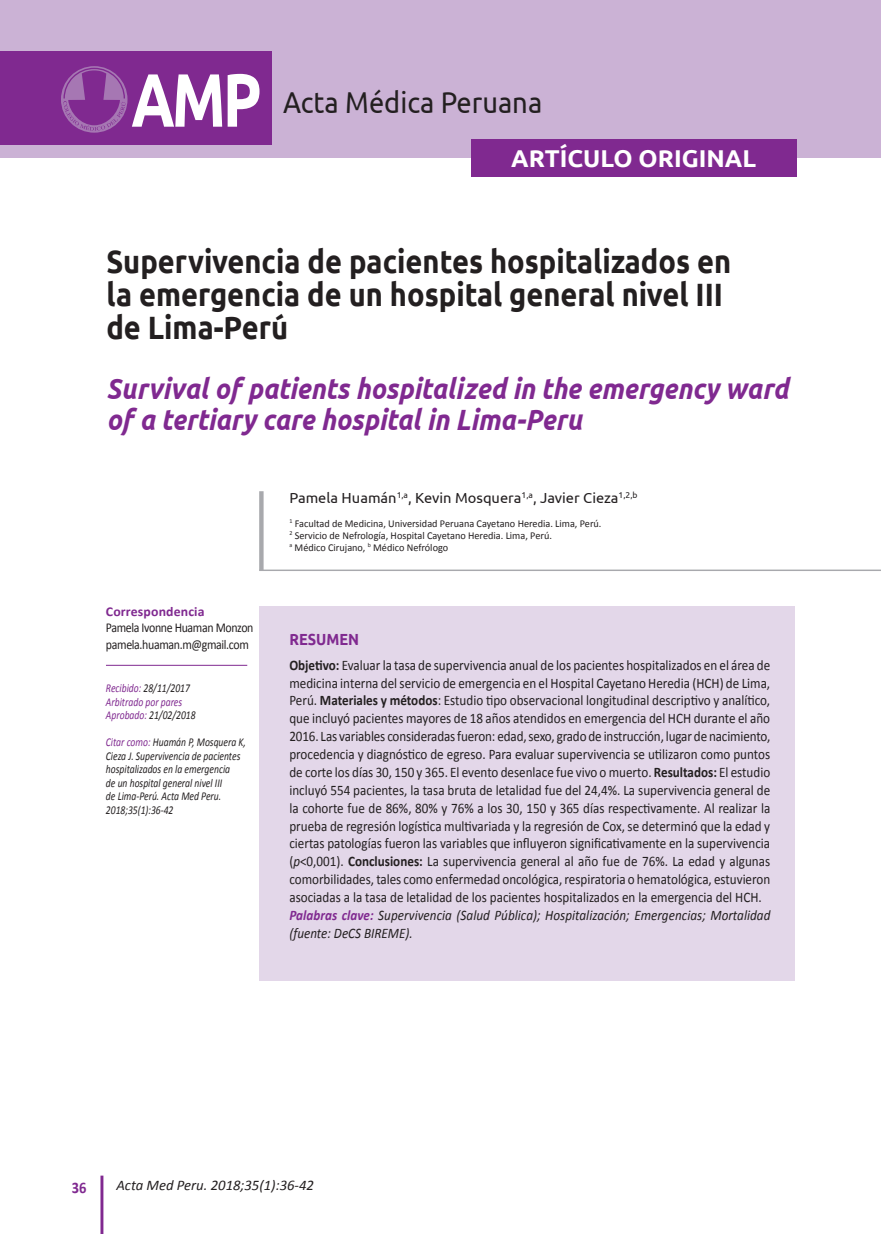
<style>
.page{position:relative;width:881px;height:1234px;background:#fff}
.page>*{position:absolute;margin:0;border:0;box-sizing:border-box;transform-origin:0 0}
.t1{font:700 75.3px "Ubuntu";color:#fff;scale:.8 1}
._01_titulo{font:700 32.25px/33px "Ubuntu";color:#231f20;scale:.9 1}
.t2{font:30.15px "Ubuntu";color:#231f20;scale:.9 1}
._02_titulo_ingles{font:italic 700 29.25px/31.5px "Ubuntu";color:#802990;scale:.9 1}
.t3{font:700 24.3px "Ubuntu";color:#fff}
._05_RESUMEN_ABSTRACT{font:700 16.05px "Ubuntu";color:#802990;scale:.9 1}
.t4{font:700 16.05px "Calibri";color:#802990;scale:.9 1}
.t5{font:italic 14.7px "Calibri";color:#231f20}
._06_TEXTOS{font:14.55px/17.9px "Calibri";color:#231f20;text-align:justify;scale:.9 1}
._06_TEXTOS-2{font:italic 14.55px/17.9px "Calibri";letter-spacing:.005em;color:#231f20;scale:.9 1}
._03_AUTOR{font:14.55px "Ubuntu";color:#231f20}
._06_TEXTOS-3{font:13.5px "Calibri";letter-spacing:-.03em;color:#231f20;scale:.88 1}
._08_SUB2{font:700 13.5px "Calibri";letter-spacing:.01em;color:#802990}
._06_TEXTOS-4{font:italic 12px/13.5px "Calibri";color:#231f20;scale:.8 1}
._06_TEXTOS-5{font:italic 12px "Calibri";color:#802990;scale:.8 1}
._04_PIE{font:10.5px "Calibri";color:#231f20}
.s1{color:#802990}
.s2{font-weight:700}
.s3{font-style:italic}
.s4{font-weight:700;color:#802990}
</style>
<div class="page">
<hr style="left:100px;top:1175px;width:3px;height:58px;background:#802990">
<div style="left:0;top:0;width:880px;height:158px;background:#cbb2d5"></div>
<div style="left:259px;top:606px;width:535px;height:374px;background:#e3d7e9"></div>
<svg style="left:259px;top:491px;width:4px;height:78px"></svg>
<hr style="left:259px;top:569px;width:621px;height:2px;background:#a8a9ad">
<hr style="left:106px;top:664px;width:141px;height:1px;background:#802990">
<div style="left:471px;top:139px;width:325px;height:38px;background:#802990"></div>
<div style="left:0;top:51px;width:271px;height:94px;background:#802990"></div>
<svg style="left:61px;top:66px;width:66px;height:67px"></svg>
<svg style="left:63px;top:68px;width:62px;height:63px"></svg>
<p class="t1" style="left:131px;top:50px;width:164px">AMP</p>
<p class="t2" style="left:283px;top:84px;width:289px">Acta Médica Peruana</p>
<p class="t3" style="left:511px;top:142px;width:246px">ARTÍCULO ORIGINAL</p>
<p class="_01_titulo" style="left:106px;top:243px;width:695px">Supervivencia de pacientes hospitalizados en la emergencia de un hospital general nivel III de Lima-Perú</p>
<p class="_02_titulo_ingles" style="left:106px;top:372px;width:759px">Survival of patients hospitalized in the emergency ward of a tertiary care hospital in Lima-Peru</p>
<p class="_08_SUB2" style="left:106px;top:602px;width:100px">Correspondencia</p>
<p class="_06_TEXTOS-3" style="left:106px;top:619px;width:169px">Pamela Ivonne Huaman Monzon</p>
<p class="_06_TEXTOS-3" style="left:106px;top:635px;width:164px">pamela.huaman.m@gmail.com</p>
<p class="_06_TEXTOS-4" style="left:106px;top:681px;width:106px"><span class="s1">Recibido:</span> 28/11/2017</p>
<p class="_06_TEXTOS-5" style="left:106px;top:693px;width:97px">Arbitrado por pares</p>
<p class="_06_TEXTOS-4" style="left:106px;top:708px;width:113px"><span class="s1">Aprobado:</span> 21/02/2018</p>
<p class="_06_TEXTOS-4" style="left:106px;top:735px;width:176px"><span class="s1">Citar como:</span> Huamán P, Mosquera K,<br>Cieza J. Supervivencia de pacientes hospitalizados en la emergencia<br>de un hospital general nivel III<br>de Lima-Perú. Acta Med Peru.<br>2018;35(1):36-42</p>
<p class="_03_AUTOR" style="left:289px;top:488px;width:349px">Pamela Huamán<sup>1,a</sup>, Kevin Mosquera<sup>1,a</sup>, Javier Cieza<sup>1,2,b</sup></p>
<p class="_04_PIE" style="left:289px;top:516px;width:313px"><sup>1</sup> Facultad de Medicina, Universidad Peruana Cayetano Heredia. Lima, Perú.</p>
<p class="_04_PIE" style="left:289px;top:528px;width:264px"><sup>2</sup> Servicio de Nefrología, Hospital Cayetano Heredia. Lima, Perú.</p>
<p class="_04_PIE" style="left:289px;top:540px;width:160px"><sup>a</sup> Médico Cirujano, <sup>b</sup> Médico Nefrólogo</p>
<p class="_05_RESUMEN_ABSTRACT" style="left:289px;top:629px;width:79px">RESUMEN</p>
<p class="_06_TEXTOS" style="left:289px;top:656px;width:535px"><span class="s2">Objetivo:</span> Evaluar la tasa de supervivencia anual de los pacientes hospitalizados en el área de medicina interna del servicio de emergencia en el Hospital Cayetano Heredia (HCH) de Lima, Perú. <span class="s2">Materiales y métodos</span>: Estudio tipo observacional longitudinal descriptivo y analítico, que incluyó pacientes mayores de 18 años atendidos en emergencia del HCH durante el año 2016. Las variables consideradas fueron: edad, sexo, grado de instrucción, lugar de nacimiento, procedencia y diagnóstico de egreso. Para evaluar supervivencia se utilizaron como puntos de corte los días 30, 150 y 365. El evento desenlace fue vivo o muerto. <span class="s2">Resultados:</span> El estudio incluyó 554 pacientes, la tasa bruta de letalidad fue del 24,4%. La supervivencia general de la cohorte fue de 86%, 80% y 76% a los 30, 150 y 365 días respectivamente. Al realizar la prueba de regresión logística multivariada y la regresión de Cox, se determinó que la edad y ciertas patologías fueron las variables que influyeron significativamente en la supervivencia (<span class="s3">p</span>&lt;0,001). <span class="s2">Conclusiones:</span> La supervivencia general al año fue de 76%. La edad y algunas comorbilidades, tales como enfermedad oncológica, respiratoria o hematológica, estuvieron asociadas a la tasa de letalidad de los pacientes hospitalizados en la emergencia del HCH.</p>
<p class="_06_TEXTOS-2" style="left:289px;top:905px;width:535px"><span class="s4">Palabras clave:</span> Supervivencia (Salud Pública); Hospitalización; Emergencias; Mortalidad (fuente: DeCS BIREME).</p>
<p class="t4" style="left:72px;top:1176px;width:18px">36</p>
<p class="t5" style="left:116px;top:1175px;width:199px">Acta Med Peru. 2018;35(1):36-42</p>
</div>
